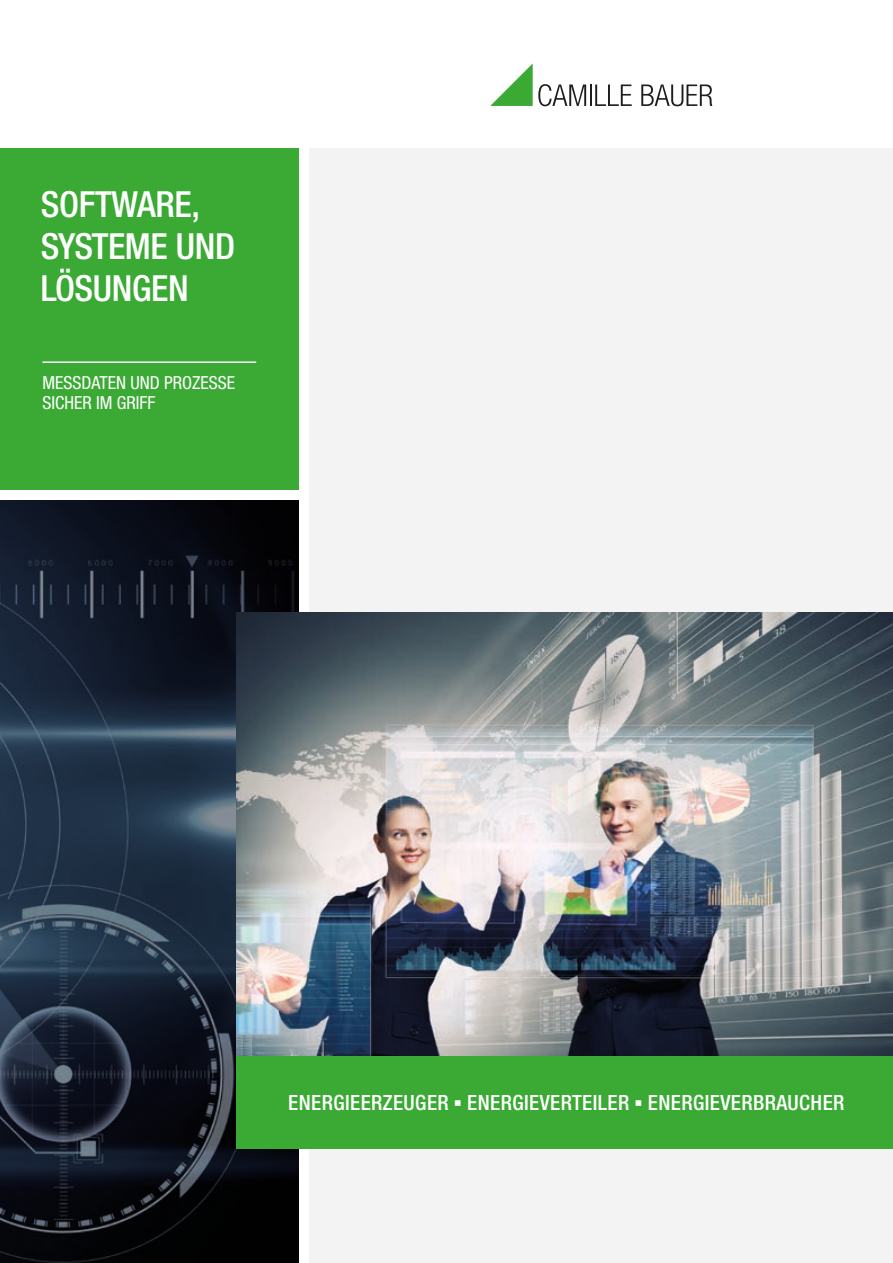
<style>
.page{position:relative;width:893px;height:1263px;background:#fff}
.page>*{position:absolute;margin:0;border:0;box-sizing:border-box;transform-origin:0 0}
.t1{font:500 condensed 36px/42px "Helvetica Neue LTW1 G";letter-spacing:-.01em;color:#fff}
.t2{font:500 condensed 21px "Helvetica Neue LTW1 G";letter-spacing:.02em;color:#fff}
.t3{font:condensed 18px/19.5px "Helvetica Neue LTW1 G";color:#fff}
.s1{font-family:"Arial";font-weight:700;font-stretch:normal}
</style>
<div class="page">
<svg style="left:0;top:501px;width:299px;height:762px;background:#192331"></svg>
<div style="left:309px;top:149px;width:584px;height:1114px;background:#f3f3f3"></div>
<div style="left:0;top:149px;width:299px;height:341px;background:#3baa35"></div>
<svg style="left:490px;top:63px;width:96px;height:43px"></svg>
<hr style="left:590px;top:85px;width:2px;height:21px;background:#1d1d1b">
<svg style="left:595px;top:85px;width:37px;height:21px"></svg>
<svg style="left:641px;top:85px;width:71px;height:21px"></svg>
<hr style="left:43px;top:361px;width:213px;height:2px;background:#fff">
<div style="left:237px;top:1055px;width:656px;height:94px;background:#3baa35"></div>
<img style="left:237px;top:612px;width:656px;height:443px">
<h1 class="t1" style="left:41px;top:183px;width:196px">SOFTWARE,<br>SYSTEME UND<br>LÖSUNGEN</h1>
<p class="t3" style="left:43px;top:373px;width:194px">MESSDATEN UND PROZESSE<br>SICHER IM GRIFF</p>
<p class="t2" style="left:288px;top:1089px;width:558px">ENERGIEERZEUGER <span class="s1">▪</span> ENERGIEVERTEILER <span class="s1">▪</span> ENERGIEVERBRAUCHER</p>
</div>
